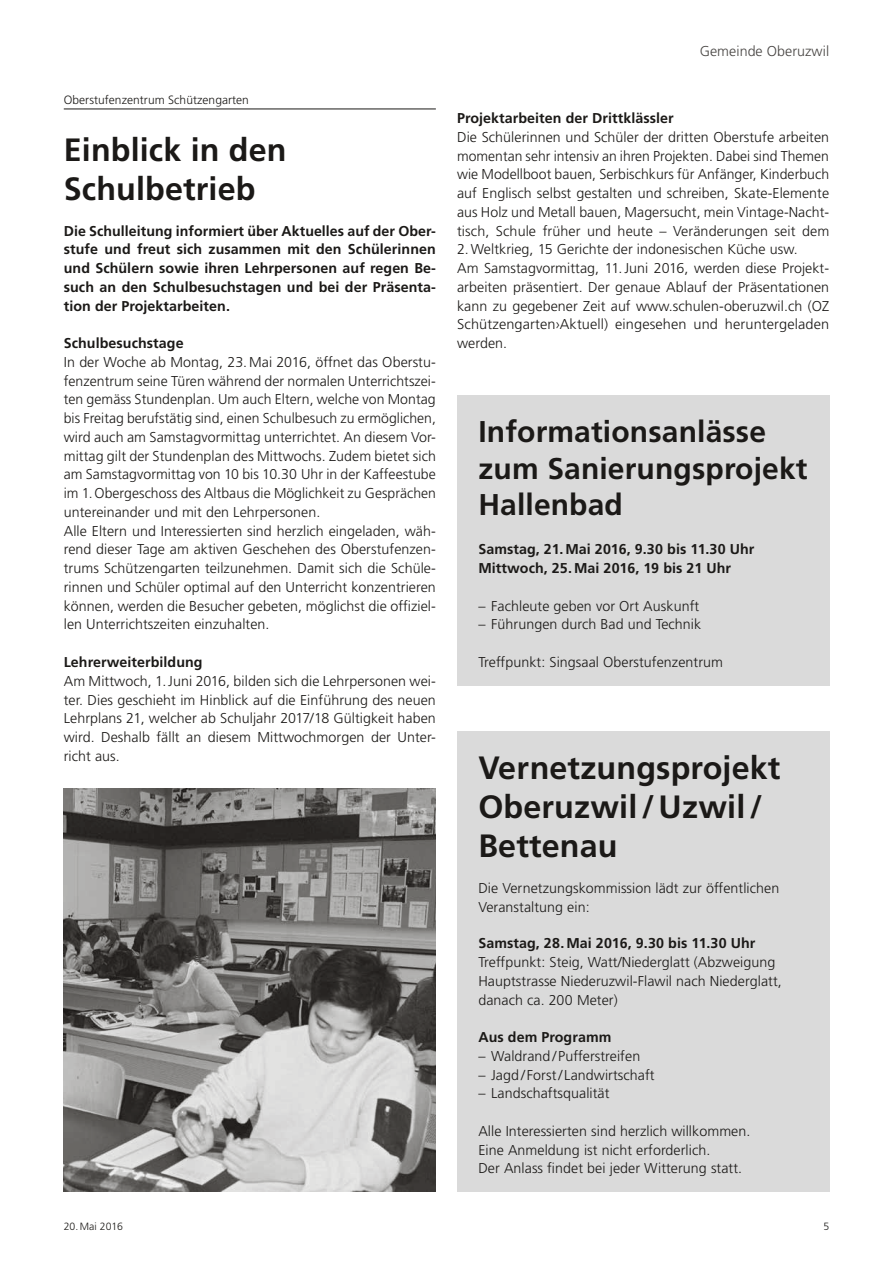
<style>
.page{position:relative;width:893px;height:1263px;background:#fff}
.page>*{position:absolute;margin:0;border:0;box-sizing:border-box;transform-origin:0 0}
.t1{font:700 32.25px/39px "Frutiger LT Std";letter-spacing:.005em;color:#1b1917}
.t2{font:700 30px/36.8px "Frutiger LT Std";letter-spacing:.005em;color:#1b1917}
.t3{font:300 14.25px/18.8px "Frutiger LT Std";letter-spacing:.005em;color:#1b1917}
.t4{font:700 14.25px/18.8px "Frutiger LT Std";letter-spacing:.005em;color:#1b1917;text-align:justify}
.t5{font:300 14.25px "Frutiger LT Std";letter-spacing:.005em;color:#474442}
.t6{font:300 12px "Frutiger LT Std";letter-spacing:.005em;color:#1b1917}
.t7{font:300 10.5px "Frutiger LT Std";color:#1b1917}
</style>
<div class="page">
<img style="left:64px;top:789px;width:372px;height:403px">
<hr style="left:64px;top:109px;width:372px;height:1px;background:#1b1917">
<div style="left:457px;top:731px;width:372px;height:461px;background:#dadada"></div>
<div style="left:457px;top:395px;width:372px;height:291px;background:#dadada"></div>
<p class="t6" style="left:64px;top:93px;width:187px">Oberstufenzentrum Schützengarten</p>
<h1 class="t1" style="left:64px;top:130px;width:224px">Einblick in den<br>Schulbetrieb</h1>
<p class="t4" style="left:64px;top:221px;width:374px">Die Schulleitung informiert über Aktuelles auf der Ober&shy;stufe und freut sich zusammen mit den Schülerinnen und Schülern sowie ihren Lehrpersonen auf regen Be&shy;such an den Schulbesuchstagen und bei der Präsenta&shy;tion der Projektarbeiten.</p>
<p class="t4" style="left:64px;top:334px;width:121px">Schulbesuchstage</p>
<p class="t3" style="left:64px;top:353px;width:374px">In der Woche ab Montag, 23.Mai 2016, öffnet das Oberstu&shy;fenzentrum seine Türen während der normalen Unterrichtszei&shy;ten gemäss Stundenplan. Um auch Eltern, welche von Montag bis Freitag berufstätig sind, einen Schulbesuch zu ermöglichen, wird auch am Samstagvormittag unterrichtet. An diesem Vor&shy;mittag gilt der Stundenplan des Mittwochs. Zudem bietet sich am Samstagvormittag von 10 bis 10.30 Uhr in der Kaffeestube im 1.Obergeschoss des Altbaus die Möglichkeit zu Gesprächen untereinander und mit den Lehrpersonen.<br>Alle Eltern und Interessierten sind herzlich eingeladen, wäh&shy;rend dieser Tage am aktiven Geschehen des Oberstufenzen&shy;trums Schützengarten teilzunehmen. Damit sich die Schüle&shy;rinnen und Schüler optimal auf den Unterricht konzentrieren können, werden die Besucher gebeten, möglichst die offiziel&shy;len Unterrichtszeiten einzuhalten.</p>
<p class="t4" style="left:64px;top:653px;width:140px">Lehrerweiterbildung</p>
<p class="t3" style="left:64px;top:672px;width:374px;text-align:justify">Am Mittwoch, 1.Juni 2016, bilden sich die Lehrpersonen wei&shy;ter. Dies geschieht im Hinblick auf die Einführung des neuen Lehrplans 21, welcher ab Schuljahr 2017/18 Gültigkeit haben wird. Deshalb fällt an diesem Mittwochmorgen der Unter&shy;richt aus.</p>
<p class="t5" style="left:700px;top:43px;width:131px">Gemeinde Oberuzwil</p>
<p class="t4" style="left:457px;top:109px;width:218px">Projektarbeiten der Drittklässler</p>
<p class="t3" style="left:457px;top:128px;width:374px">Die Schülerinnen und Schüler der dritten Oberstufe arbeiten momentan sehr intensiv an ihren Projekten. Dabei sind Themen wie Modellboot bauen, Serbischkurs für Anfänger, Kinderbuch auf Englisch selbst gestalten und schreiben, Skate-Elemente aus Holz und Metall bauen, Magersucht, mein Vintage-Nacht&shy;tisch, Schule früher und heute – Veränderungen seit dem 2.Weltkrieg, 15 Gerichte der indonesischen Küche usw.<br>Am Samstagvormittag, 11.Juni 2016, werden diese Projekt&shy;arbeiten präsentiert. Der genaue Ablauf der Präsentationen kann zu gegebener Zeit auf www.schulen-oberuzwil.ch (OZ Schützengarten›Aktuell) eingesehen und heruntergeladen werden.</p>
<h2 class="t2" style="left:478px;top:413px;width:331px">Informationsanlässe zum Sanierungsprojekt<br>Hallenbad</h2>
<p class="t4" style="left:478px;top:540px;width:277px">Samstag, 21.Mai 2016, 9.30 bis 11.30 Uhr<br>Mittwoch, 25.Mai 2016, 19 bis 21 Uhr</p>
<p class="t3" style="left:478px;top:597px;width:222px">– Fachleute geben vor Ort Auskunft</p>
<p class="t3" style="left:478px;top:615px;width:224px">– Führungen durch Bad und Technik</p>
<p class="t3" style="left:478px;top:653px;width:246px">Treffpunkt: Singsaal Oberstufenzentrum</p>
<h1 class="t1" style="left:478px;top:749px;width:304px">Vernetzungsprojekt<br>Oberuzwil/Uzwil/<br>Bettenau</h1>
<p class="t3" style="left:478px;top:879px;width:302px">Die Vernetzungskommission lädt zur öffentlichen<br>Veranstaltung ein:</p>
<p class="t4" style="left:478px;top:934px;width:279px">Samstag, 28.Mai 2016, 9.30 bis 11.30 Uhr</p>
<p class="t3" style="left:478px;top:953px;width:305px">Treffpunkt: Steig, Watt/Niederglatt (Abzweigung<br>Hauptstrasse Niederuzwil-Flawil nach Niederglatt, danach ca. 200 Meter)</p>
<p class="t4" style="left:478px;top:1028px;width:135px">Aus dem Programm</p>
<p class="t3" style="left:478px;top:1047px;width:163px">– Waldrand/ Pufferstreifen</p>
<p class="t3" style="left:478px;top:1065px;width:178px">– Jagd/ Forst/ Landwirtschaft</p>
<p class="t3" style="left:478px;top:1084px;width:133px">– Landschaftsqualität</p>
<p class="t3" style="left:478px;top:1122px;width:274px">Alle Interessierten sind herzlich willkommen.<br>Eine Anmeldung ist nicht erforderlich.<br>Der Anlass findet bei jeder Witterung statt.</p>
<p class="t7" style="left:64px;top:1220px;width:61px">20.Mai 2016</p>
<p class="t7" style="left:823px;top:1220px;width:7px">5</p>
</div>
